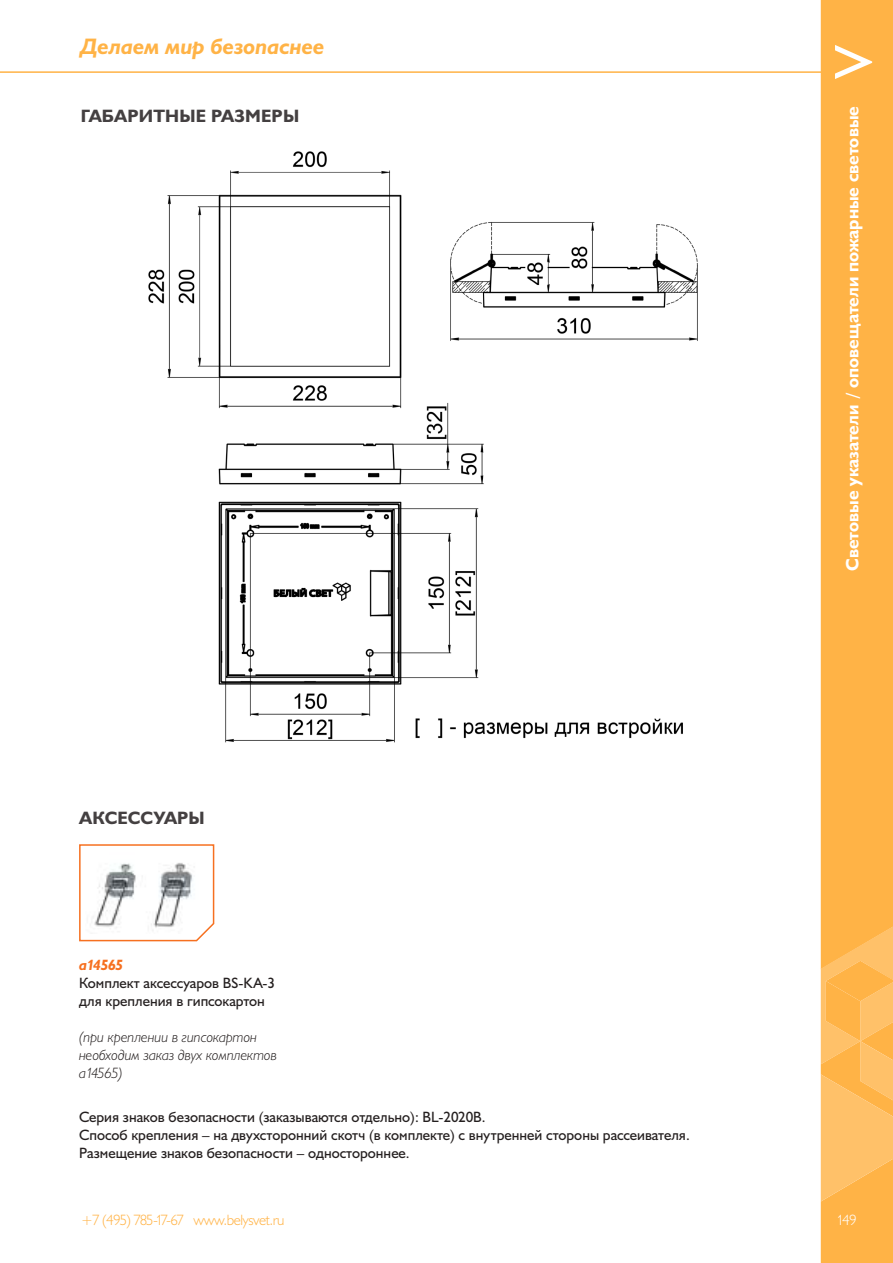
<style>
.page{position:relative;width:893px;height:1263px;background:#fff}
.page>*{position:absolute;margin:0;border:0;box-sizing:border-box;transform-origin:0 0}
.t1{font:54px "Humanist 521 BT";color:#fff}
.t2{font:italic 700 22.5px "Humanist 521 BT";color:#ffb346}
.t3{font:700 18px "Humanist 521 BT";color:#fff}
.t4{font:700 18px "Humanist 521 BT";letter-spacing:.01em;color:#444041}
.t5{font:15px/18px "Humanist 521 BT";color:#241f1f}
.t6{font:italic 300 15px/18px "Humanist 521 BT";color:#241f1f}
.t7{font:300 15px "Humanist 521 BT";letter-spacing:-.03em;color:#ffb346}
.t8{font:italic 700 15px "Humanist 521 BT";letter-spacing:-.04em;color:#f67020}
.t9{font:300 15px "Humanist 521 BT";color:#fff}
</style>
<div class="page">
<div style="left:821px;top:0;width:72px;height:914px;background:#ffb346"></div>
<svg style="left:821px;top:914px;width:72px;height:349px;background:#feb956"></svg>
<hr style="left:0;top:71px;width:893px;height:2px;background:#ffb346">
<svg style="left:79px;top:844px;width:136px;height:98px"></svg>
<img style="left:86px;top:852px;width:115px;height:81px">
<img style="left:148px;top:151px;width:550px;height:592px">
<h2 class="t2" style="left:81px;top:32px;width:245px">Делаем мир безопаснее</h2>
<p class="t4" style="left:81px;top:104px;width:220px">ГАБАРИТНЫЕ РАЗМЕРЫ</p>
<p class="t4" style="left:79px;top:806px;width:127px">АКСЕССУАРЫ</p>
<p class="t8" style="left:79px;top:955px;width:46px">a14565</p>
<p class="t5" style="left:79px;top:974px;width:198px">Комплект аксессуаров BS-KA-3 для крепления в гипсокартон</p>
<p class="t6" style="left:79px;top:1027px;width:199px">(при креплении в гипсокартон необходим заказ двух комплектов a14565)</p>
<p class="t5" style="left:79px;top:1108px;width:612px">Серия знаков безопасности (заказываются отдельно): BL-2020B.<br>Способ крепления – на двухсторонний скотч (в комплекте) с внутренней стороны рассеивателя.<br>Размещение знаков безопасности – одностороннее.</p>
<p class="t7" style="left:81px;top:1211px;width:205px">+7 (495) 785-17-67 www.belysvet.ru</p>
<h1 class="t1" style="left:820px;top:78px;width:36px;rotate:-90deg">V</h1>
<p class="t3" style="left:841px;top:571px;width:466px;rotate:-90deg">Световые указатели / оповещатели пожарные световые</p>
<p class="t9" style="left:837px;top:1211px;width:22px">149</p>
</div>
